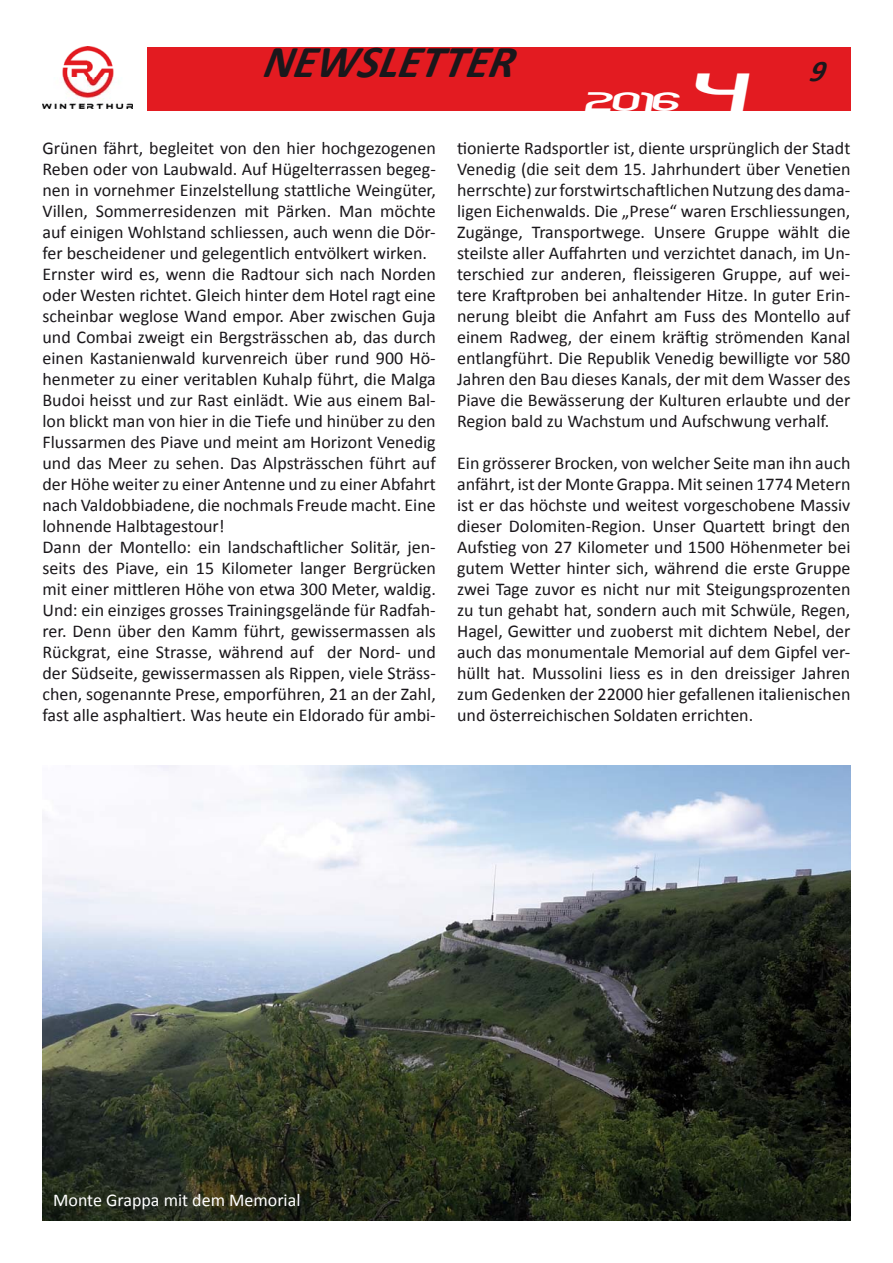
<style>
.page{position:relative;width:893px;height:1263px;background:#fff}
.page>*{position:absolute;margin:0;border:0;box-sizing:border-box;transform-origin:0 0}
.t1{font:italic 700 45.75px "Calibri";color:#1a171b}
.t2{font:italic 700 30px "Calibri";color:#1a171b}
.t3{font:italic 23.55px "Timeline";color:#fff}
.t4{font:18px/21px "Calibri";color:#1a171b;text-align:justify}
.t5{font:18px "Calibri";color:#fff}
.s1{font-size:47.1px}
</style>
<div class="page">
<div style="left:147px;top:47px;width:703px;height:64px;background:#e31b21"></div>
<img style="left:42px;top:47px;width:91px;height:62px">
<img style="left:43px;top:766px;width:807px;height:454px">
<p class="t1" style="left:262px;top:33px;width:262px">NEWSLETTER</p>
<p class="t3" style="left:585px;top:92px;width:162px">2016 <span class="s1">4</span></p>
<p class="t2" style="left:809px;top:53px;width:23px">9</p>
<p class="t4" style="left:43px;top:137px;width:395px;text-align:left">Grünen fährt, begleitet von den hier hochgezogenen Reben oder von Laubwald. Auf Hügelterrassen begeg&shy;nen in vornehmer Einzelstellung stattliche Weingüter, Villen, Sommerresidenzen mit Pärken. Man möchte auf einigen Wohlstand schliessen, auch wenn die Dör&shy;fer bescheidener und gelegentlich entvölkert wirken.<br>Ernster wird es, wenn die Radtour sich nach Norden oder Westen richtet. Gleich hinter dem Hotel ragt eine scheinbar weglose Wand empor. Aber zwischen Guja und Combai zweigt ein Bergsträsschen ab, das durch einen Kastanienwald kurvenreich über rund 900 Hö&shy;henmeter zu einer veritablen Kuhalp führt, die Malga Budoi heisst und zur Rast einlädt. Wie aus einem Bal&shy;lon blickt man von hier in die Tiefe und hinüber zu den Flussarmen des Piave und meint am Horizont Venedig und das Meer zu sehen. Das Alpsträsschen führt auf der Höhe weiter zu einer Antenne und zu einer Abfahrt nach Valdobbiadene, die nochmals Freude macht. Eine lohnende Halbtagestour!<br>Dann der Montello: ein landschaftlicher Solitär, jen&shy;seits des Piave, ein 15 Kilometer langer Bergrücken mit einer mittleren Höhe von etwa 300 Meter, waldig.<br>Und: ein einziges grosses Trainingsgelände für Radfah&shy;rer. Denn über den Kamm führt, gewissermassen als Rückgrat, eine Strasse, während auf der Nord- und der Südseite, gewissermassen als Rippen, viele Sträss&shy;chen, sogenannte Prese, emporführen, 21 an der Zahl, fast alle asphaltiert. Was heute ein Eldorado für ambi-</p>
<p class="t4" style="left:457px;top:137px;width:395px">tionierte Radsportler ist, diente ursprünglich der Stadt Venedig (die seit dem 15. Jahrhundert über Venetien herrschte) zur forstwirtschaftlichen Nutzung des dama&shy;ligen Eichenwalds. Die „Prese“ waren Erschliessungen, Zugänge, Transportwege. Unsere Gruppe wählt die steilste aller Auffahrten und verzichtet danach, im Un&shy;terschied zur anderen, fleissigeren Gruppe, auf wei&shy;tere Kraftproben bei anhaltender Hitze. In guter Erin&shy;nerung bleibt die Anfahrt am Fuss des Montello auf einem Radweg, der einem kräftig strömenden Kanal entlangführt. Die Republik Venedig bewilligte vor 580<br>Jahren den Bau dieses Kanals, der mit dem Wasser des Piave die Bewässerung der Kulturen erlaubte und der Region bald zu Wachstum und Aufschwung verhalf.</p>
<p class="t4" style="left:457px;top:452px;width:395px">Ein grösserer Brocken, von welcher Seite man ihn auch anfährt, ist der Monte Grappa. Mit seinen 1774 Metern ist er das höchste und weitest vorgeschobene Massiv dieser Dolomiten-Region. Unser Quartett bringt den Aufstieg von 27 Kilometer und 1500 Höhenmeter bei gutem Wetter hinter sich, während die erste Gruppe zwei Tage zuvor es nicht nur mit Steigungsprozenten zu tun gehabt hat, sondern auch mit Schwüle, Regen, Hagel, Gewitter und zuoberst mit dichtem Nebel, der auch das monumentale Memorial auf dem Gipfel ver&shy;hüllt hat. Mussolini liess es in den dreissiger Jahren zum Gedenken der 22000 hier gefallenen italienischen und österreichischen Soldaten errichten.</p>
<p class="t5" style="left:53px;top:1189px;width:249px">Monte Grappa mit dem Memorial</p>
</div>
